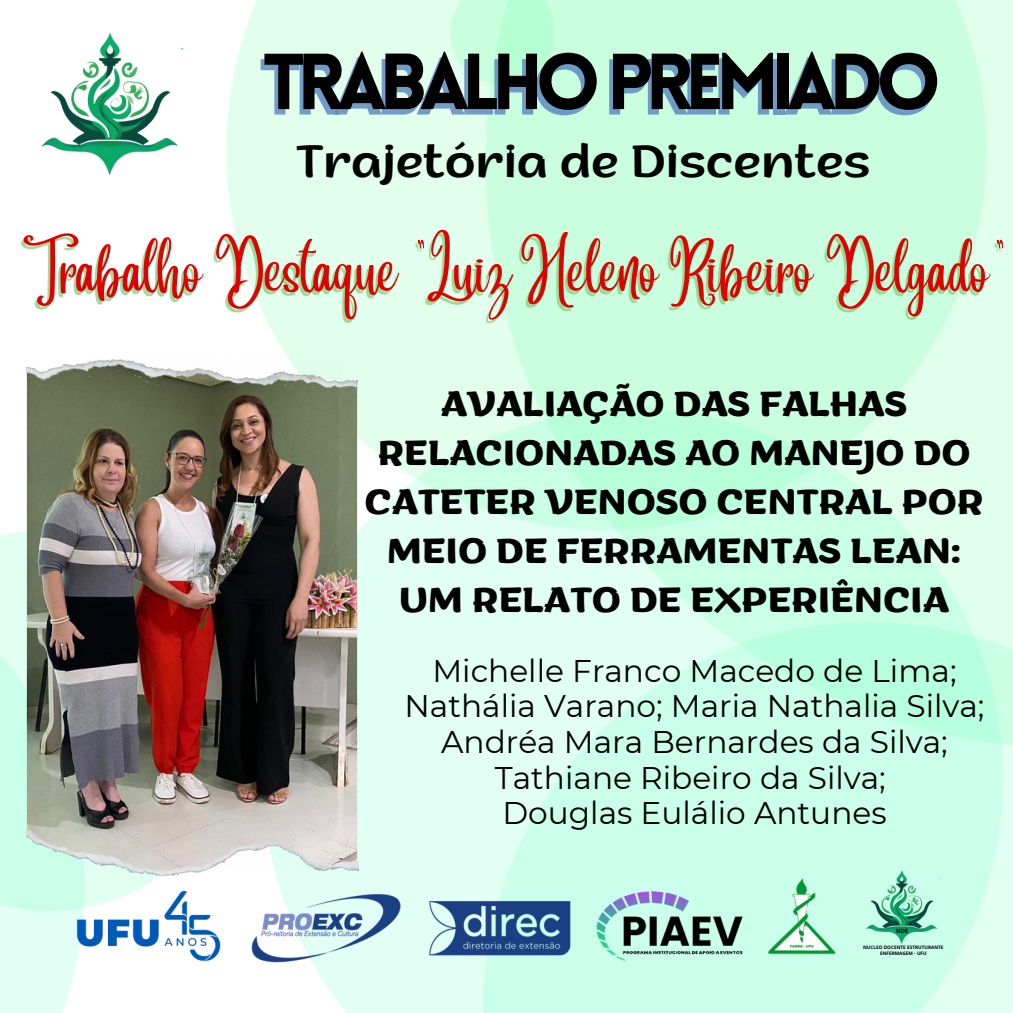
<style>
.page{position:relative;width:1013px;height:1013px;background:#fff}
.page>*{position:absolute;margin:0;border:0;box-sizing:border-box;transform-origin:0 0}
.t1{font:900 77.5px "Lovelo";letter-spacing:-.105em;color:#000}
.t2{font:50px "Angelina";color:#dd0300}
.t3{font:46.25px "ZT Arturo";color:#000}
.t4{font:700 35px/48.8px "ZT Arturo";color:#000;text-align:center}
.t5{font:31.25px/35.6px "Montserrat";color:#000;text-align:center}
.t6{font:700 5.75px "Open Sans";color:#000}
.t7{font:700 4.75px "Open Sans";color:#000}
</style>
<div class="page">
<img style="left:0;top:0;width:1012px;height:1012px">
<img style="left:37px;top:6px;width:146px;height:168px">
<img style="left:27px;top:851px;width:732px;height:158px">
<img style="left:766px;top:877px;width:72px;height:79px">
<img style="left:863px;top:856px;width:76px;height:87px">
<img style="left:27px;top:388px;width:330px;height:441px">
<img style="left:27px;top:359px;width:330px;height:29px">
<img style="left:27px;top:829px;width:331px;height:47px">
<p class="t1" style="left:263px;top:51px;width:680px">TRABALHO PREMIADO</p>
<p class="t3" style="left:296px;top:143px;width:576px">Trajetória de Discentes</p>
<p class="t2" style="left:23px;top:261px;width:984px">Trabalho Destaque “Luiz Heleno Ribeiro Delgado”</p>
<p class="t4" style="left:365px;top:384px;width:620px">AVALIAÇÃO DAS FALHAS<br>RELACIONADAS AO MANEJO DO<br>CATETER VENOSO CENTRAL POR<br>MEIO DE FERRAMENTAS LEAN:<br>UM RELATO DE EXPERIÊNCIA</p>
<p class="t5" style="left:404px;top:652px;width:581px">Michelle Franco Macedo de Lima;<br>Nathália Varano; Maria Nathalia Silva;<br>Andréa Mara Bernardes da Silva;<br>Tathiane Ribeiro da Silva;</p>
<p class="t5" style="left:502px;top:795px;width:386px">Douglas Eulálio Antunes</p>
<p class="t6" style="left:896px;top:926px;width:14px">NDE</p>
<p class="t7" style="left:863px;top:943px;width:82px">NUCLEO DOCENTE ESTRUTURANTE</p>
<p class="t7" style="left:880px;top:949px;width:48px">ENFERMAGEM - UFU</p>
</div>
